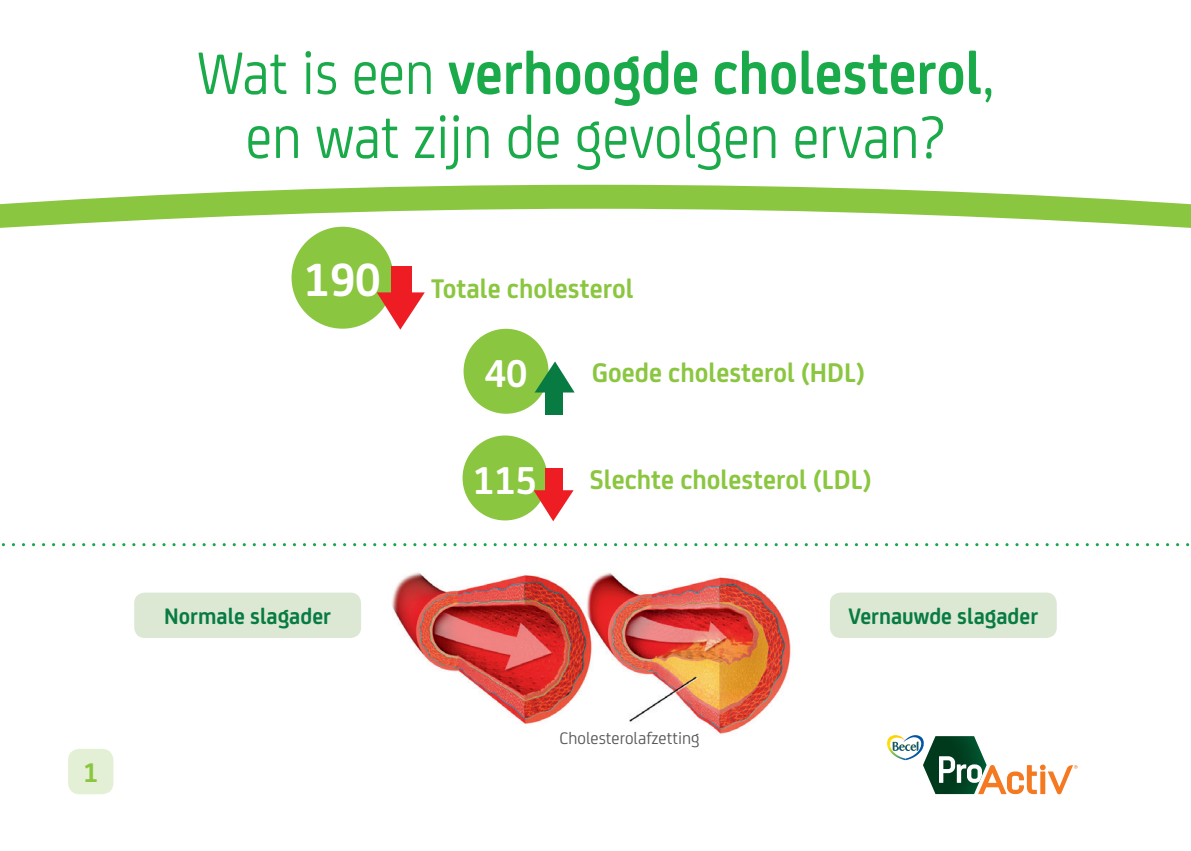
<style>
.page{position:relative;width:1191px;height:851px;background:#fff}
.page>*{position:absolute;margin:0;border:0;box-sizing:border-box;transform-origin:0 0}
.t1{font:64px/64px "FS Joey";color:#1aaa4a;text-align:center;scale:.91 1}
.t2{font:700 49.8px "FS Joey";color:#fff;scale:.95 1}
.t3{font:700 41.4px "FS Joey";color:#fff;scale:.95 1}
.t4{font:700 28.8px "FS Joey";color:#8bc640;scale:.95 1}
.t5{font:700 24px "FS Joey";color:#087b43;scale:.95 1}
.t6{font:17.8px "FS Joey";color:#57585a}
.s1{font-weight:700}
</style>
<div class="page">
<svg style="left:0;top:206px;width:1191px;height:24px"></svg>
<svg style="left:0;top:184px;width:1191px;height:22px;fill:#8bc640"></svg>
<img style="left:392px;top:572px;width:399px;height:163px">
<div style="left:134px;top:592px;width:227px;height:46px;background:#dce8d3;border-radius:11px"></div>
<div style="left:830px;top:592px;width:226px;height:46px;background:#dce8d3;border-radius:11px"></div>
<svg style="left:1px;top:543px;width:1189px;height:3px"></svg>
<div style="left:291px;top:227px;width:102px;height:101px;background:#8bc640;border-radius:50%"></div>
<div style="left:391px;top:266px;width:21px;height:29px;background:#ee1d23"></div>
<svg style="left:377px;top:292px;width:48px;height:37px"></svg>
<div style="left:462px;top:435px;width:85px;height:85px;background:#8bc640;border-radius:50%"></div>
<div style="left:546px;top:468px;width:17px;height:25px;background:#ee1d23"></div>
<svg style="left:533px;top:490px;width:40px;height:31px"></svg>
<div style="left:463px;top:329px;width:85px;height:84px;background:#8bc640;border-radius:50%"></div>
<div style="left:545px;top:390px;width:17px;height:24px;background:#087b43"></div>
<svg style="left:535px;top:361px;width:39px;height:31px"></svg>
<svg style="left:887px;top:735px;width:190px;height:59px"></svg>
<div style="left:68px;top:748px;width:45px;height:46px;background:#e4f0d5;border-radius:11px"></div>
<p class="t4" style="left:83px;top:751px;width:17px">1</p>
<h1 class="t1" style="left:197px;top:37px;width:876px">Wat is een <span class="s1">verhoogde cholesterol</span>, en wat zijn de gevolgen ervan?</h1>
<h2 class="t2" style="left:304px;top:242px;width:82px">190</h2>
<p class="t4" style="left:431px;top:266px;width:215px">Totale cholesterol</p>
<h3 class="t3" style="left:485px;top:342px;width:46px">40</h3>
<h3 class="t3" style="left:473px;top:448px;width:69px">115</h3>
<p class="t4" style="left:592px;top:351px;width:289px">Goede cholesterol (HDL)</p>
<p class="t4" style="left:590px;top:458px;width:298px">Slechte cholesterol (LDL)</p>
<p class="t5" style="left:164px;top:598px;width:177px">Normale slagader</p>
<p class="t5" style="left:848px;top:598px;width:201px">Vernauwde slagader</p>
<p class="t6" style="left:559px;top:725px;width:142px">Cholesterolafzetting</p>
</div>
